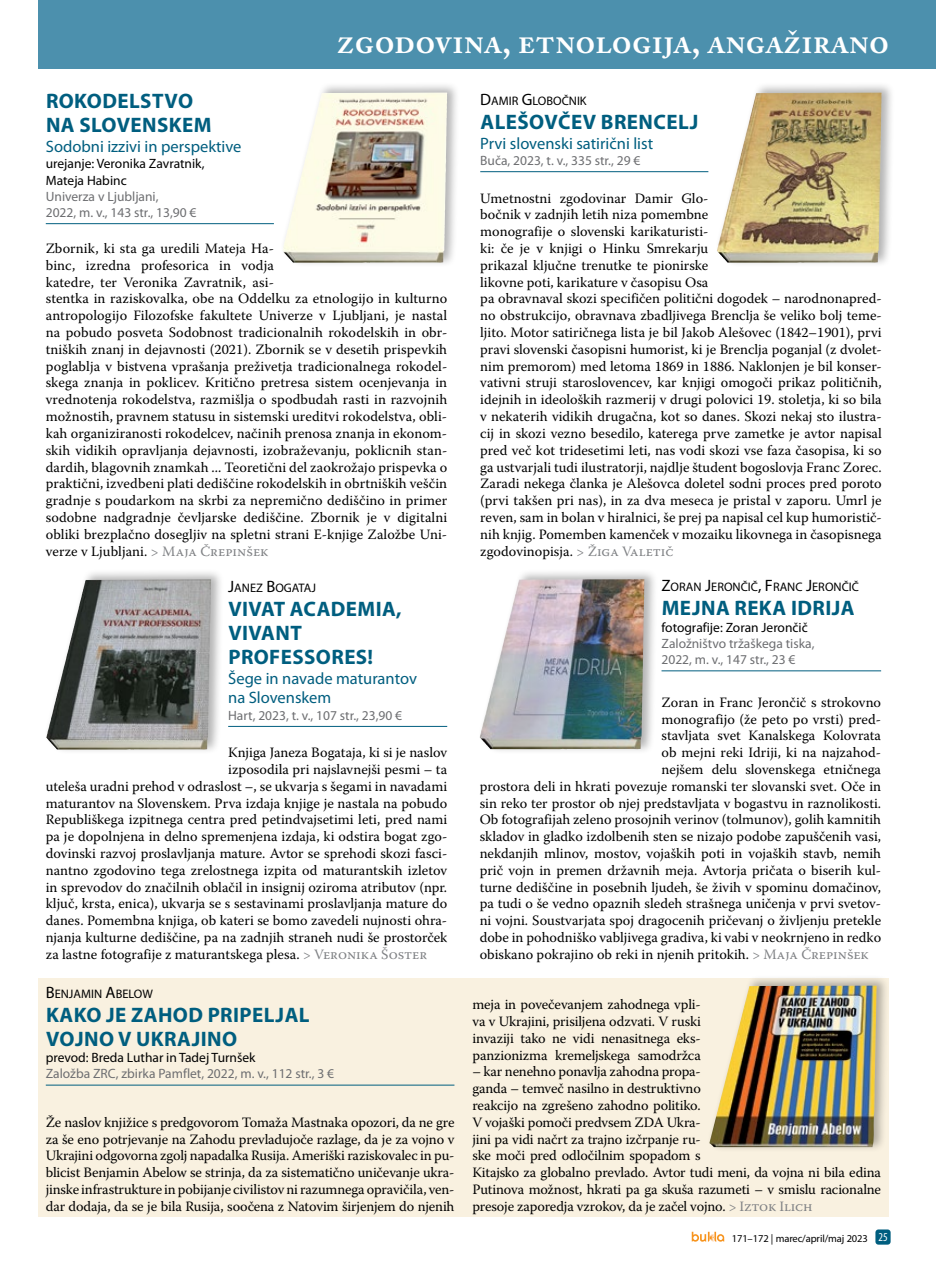
<style>
.page{position:relative;width:936px;height:1263px;background:#fff}
.page>*{position:absolute;margin:0;border:0;box-sizing:border-box;transform-origin:0 0}
.t1{font:600 34.5px "Adobe Caslon Pro";color:#fff}
.t2{font:700 21px/24px "Myriad Pro";letter-spacing:.02em;color:#005e7f}
.t3{font:16.5px/19.8px "Myriad Pro";color:#005e7f}
.t4{font:14.25px/16.8px "Warnock Pro";color:#000}
.t5{font:13.5px/16.2px "Myriad Pro";color:#6d6e71}
.t6{font:13.5px/16.2px "Myriad Pro";color:#000}
.t7{font:12.3px "Myriad Pro";color:#000}
.t8{font:10.5px "Myriad Pro";letter-spacing:-.01em;color:#000}
.s1{font-size:16.5px}
.s2{color:#808285}
.s3{font-stretch:condensed;font-size:12px;color:#fff}
</style>
<div class="page">
<div style="left:875px;top:1229px;width:15px;height:15px;background:#005e7f;border-radius:3px"></div>
<svg style="left:691px;top:1232px;width:33px;height:10px"></svg>
<div style="left:38px;top:978px;width:851px;height:238px;background:#f9f1e0"></div>
<div style="left:38px;top:0;width:897px;height:68px;background:#4c90ad"></div>
<hr style="left:480px;top:171px;width:228px;height:1px;background:#005e7f">
<div style="left:714px;top:82px;width:180px;height:186px;background:#000;opacity:.3"></div>
<img style="left:716px;top:93px;width:163px;height:170px">
<hr style="left:661px;top:670px;width:220px;height:1px;background:#005e7f">
<div style="left:477px;top:568px;width:180px;height:186px;background:#000;opacity:.3"></div>
<img style="left:479px;top:580px;width:163px;height:169px">
<hr style="left:46px;top:223px;width:228px;height:1px;background:#005e7f">
<div style="left:280px;top:82px;width:180px;height:186px;background:#000;opacity:.3"></div>
<img style="left:282px;top:93px;width:162px;height:170px">
<hr style="left:228px;top:726px;width:219px;height:1px;background:#005e7f">
<div style="left:44px;top:568px;width:180px;height:187px;background:#000;opacity:.3"></div>
<img style="left:46px;top:580px;width:163px;height:170px">
<hr style="left:46px;top:1085px;width:408px;height:1px;background:#005e7f">
<div style="left:707px;top:974px;width:183px;height:178px;background:#000;opacity:.3"></div>
<img style="left:709px;top:985px;width:167px;height:162px">
<h1 class="t1" style="left:337px;top:21px;width:553px">zgodovina, etnologija, angažirano</h1>
<p class="t7" style="left:480px;top:93px;width:108px"><span class="s1">D</span>AMI R <span class="s1">G</span>LOBOČNIK</p>
<h2 class="t2" style="left:480px;top:109px;width:219px">ALEŠOVČEV BRENCELJ</h2>
<p class="t3" style="left:480px;top:133px;width:174px">Prvi slovenski satirični list</p>
<p class="t5" style="left:480px;top:152px;width:162px">Buča, 2023, t. v., 335 str., 29 €</p>
<p class="t4" style="left:480px;top:189px;width:403px">Umetnostni zgodovinar Damir Glo-<br>bočnik v zadnjih letih niza pomembne<br>monografije o slovenski karikaturisti-<br>ki: če je v knjigi o Hinku Smrekarju<br>prikazal ključne trenutke te pionirske<br>likovne poti, karikature v časopisu Osa<br>pa obravnaval skozi specifičen politični dogodek – narodnonapred&shy;no obstrukcijo, obravnava zbadljivega Brenclja še veliko bolj teme&shy;ljito. Motor satiričnega lista je bil Jakob Alešovec (1842–1901), prvi pravi slovenski časopisni humorist, ki je Brenclja poganjal (z dvolet&shy;nim premorom) med letoma 1869 in 1886. Naklonjen je bil konser&shy;vativni struji staroslovencev, kar knjigi omogoči prikaz političnih, idejnih in ideoloških razmerij v drugi polovici 19. stoletja, ki so bila v nekaterih vidikih drugačna, kot so danes. Skozi nekaj sto ilustra&shy;cij in skozi vezno besedilo, katerega prve zametke je avtor napisal pred več kot tridesetimi leti, nas vodi skozi vse faza časopisa, ki so ga ustvarjali tudi ilustratorji, najdlje študent bogoslovja Franc Zorec.<br>Zaradi nekega članka je Alešovca doletel sodni proces pred poroto (prvi takšen pri nas), in za dva meseca je pristal v zaporu. Umrl je reven, sam in bolan v hiralnici, še prej pa napisal cel kup humoristič&shy;nih knjig. Pomemben kamenček v mozaiku likovnega in časopisnega zgodovinopisja. <span class="s2">&gt; Žiga Valetič</span></p>
<p class="t7" style="left:661px;top:580px;width:199px"><span class="s1">Z</span>ORAN <span class="s1">J</span>ERONČIČ<span class="s1">, F</span>RANC <span class="s1">J</span>ERONČIČ</p>
<h2 class="t2" style="left:661px;top:596px;width:194px">MEJNA REKA IDRIJA</h2>
<p class="t6" style="left:661px;top:619px;width:148px">fotografije: Zoran Jerončič</p>
<p class="t5" style="left:661px;top:635px;width:154px">Založništvo tržaškega tiska,<br>2022, m. v., 147 str., 23 €</p>
<p class="t4" style="left:661px;top:693px;width:221px">Zoran in Franc Jerončič s strokovno</p>
<p class="t4" style="left:661px;top:710px;width:221px">monografijo (že peto po vrsti) pred-</p>
<p class="t4" style="left:661px;top:727px;width:221px">stavljata svet Kanalskega Kolovrata</p>
<p class="t4" style="left:661px;top:744px;width:221px">ob mejni reki Idriji, ki na najzahod-</p>
<p class="t4" style="left:661px;top:761px;width:221px">nejšem delu slovenskega etničnega</p>
<p class="t4" style="left:479px;top:777px;width:403px">prostora deli in hkrati povezuje romanski ter slovanski svet. Oče in</p>
<p class="t4" style="left:479px;top:794px;width:403px">sin reko ter prostor ob njej predstavljata v bogastvu in raznolikosti.</p>
<p class="t4" style="left:479px;top:811px;width:403px">Ob fotografijah zeleno prosojnih verinov (tolmunov), golih kamnitih</p>
<p class="t4" style="left:479px;top:828px;width:403px">skladov in gladko izdolbenih sten se nizajo podobe zapuščenih vasi,</p>
<p class="t4" style="left:479px;top:845px;width:403px">nekdanjih mlinov, mostov, vojaških poti in vojaških stavb, nemih</p>
<p class="t4" style="left:479px;top:861px;width:403px">prič vojn in premen državnih meja. Avtorja pričata o biserih kul-</p>
<p class="t4" style="left:479px;top:878px;width:403px">turne dediščine in posebnih ljudeh, še živih v spominu domačinov,</p>
<p class="t4" style="left:479px;top:895px;width:403px">pa tudi o še vedno opaznih sledeh strašnega uničenja v prvi svetov-</p>
<p class="t4" style="left:479px;top:912px;width:403px">ni vojni. Soustvarjata spoj dragocenih pričevanj o življenju pretekle</p>
<p class="t4" style="left:479px;top:929px;width:403px">dobe in pohodniško vabljivega gradiva, ki vabi v neokrnjeno in redko</p>
<p class="t4" style="left:479px;top:945px;width:390px">obiskano pokrajino ob reki in njenih pritokih. <span class="s2">&gt; Maja Črepinšek</span></p>
<h2 class="t2" style="left:46px;top:89px;width:167px">ROKODELSTVO<br>NA SLOVENSKEM</h2>
<p class="t3" style="left:46px;top:136px;width:197px">Sodobni izzivi in perspektive</p>
<p class="t6" style="left:46px;top:155px;width:160px">urejanje: Veronika Zavratnik,<br>Mateja Habinc</p>
<p class="t5" style="left:46px;top:188px;width:152px">Univerza v Ljubljani,<br>2022, m. v., 143 str., 13,90 €</p>
<p class="t4" style="left:46px;top:240px;width:403px">Zbornik, ki sta ga uredili Mateja Ha-<br>binc, izredna profesorica in vodja<br>katedre, ter Veronika Zavratnik, asi-<br>stentka in raziskovalka, obe na Oddelku za etnologijo in kulturno antropologijo Filozofske fakultete Univerze v Ljubljani, je nastal na pobudo posveta Sodobnost tradicionalnih rokodelskih in obr&shy;tniških znanj in dejavnosti (2021). Zbornik se v desetih prispevkih poglablja v bistvena vprašanja preživetja tradicionalnega rokodel&shy;skega znanja in poklicev. Kritično pretresa sistem ocenjevanja in vrednotenja rokodelstva, razmišlja o spodbudah rasti in razvojnih možnostih, pravnem statusu in sistemski ureditvi rokodelstva, obli&shy;kah organiziranosti rokodelcev, načinih prenosa znanja in ekonom&shy;skih vidikih opravljanja dejavnosti, izobraževanju, poklicnih stan&shy;dardih, blagovnih znamkah ... Teoretični del zaokrožajo prispevka o praktični, izvedbeni plati dediščine rokodelskih in obrtniških veščin gradnje s poudarkom na skrbi za nepremično dediščino in primer sodobne nadgradnje čevljarske dediščine. Zbornik je v digitalni obliki brezplačno dosegljiv na spletni strani E-knjige Založbe Uni&shy;verze v Ljubljani. <span class="s2">&gt; Maja Črepinšek</span></p>
<p class="t7" style="left:228px;top:580px;width:89px"><span class="s1">J</span>ANEZ <span class="s1">B</span>OGATAJ</p>
<h2 class="t2" style="left:228px;top:596px;width:175px">VIVAT ACADEMIA,<br>VIVANT<br>PROFESSORES!</h2>
<p class="t3" style="left:228px;top:668px;width:190px">Šege in navade maturantov na Slovenskem</p>
<p class="t5" style="left:228px;top:707px;width:175px">Hart, 2023, t. v., 107 str., 23,90 €</p>
<p class="t4" style="left:228px;top:744px;width:221px">Knjiga Janeza Bogataja, ki si je naslov</p>
<p class="t4" style="left:228px;top:761px;width:220px">izposodila pri najslavnejši pesmi – ta</p>
<p class="t4" style="left:46px;top:777px;width:403px">uteleša uradni prehod v odraslost –, se ukvarja s šegami in navadami</p>
<p class="t4" style="left:46px;top:794px;width:403px">maturantov na Slovenskem. Prva izdaja knjige je nastala na pobudo</p>
<p class="t4" style="left:46px;top:811px;width:403px">Republiškega izpitnega centra pred petindvajsetimi leti, pred nami</p>
<p class="t4" style="left:46px;top:828px;width:403px">pa je dopolnjena in delno spremenjena izdaja, ki odstira bogat zgo-</p>
<p class="t4" style="left:46px;top:845px;width:403px">dovinski razvoj proslavljanja mature. Avtor se sprehodi skozi fasci-</p>
<p class="t4" style="left:46px;top:861px;width:403px">nantno zgodovino tega zrelostnega izpita od maturantskih izletov</p>
<p class="t4" style="left:46px;top:878px;width:403px">in sprevodov do značilnih oblačil in insignij oziroma atributov (npr.</p>
<p class="t4" style="left:46px;top:895px;width:403px">ključ, krsta, enica), ukvarja se s sestavinami proslavljanja mature do</p>
<p class="t4" style="left:46px;top:912px;width:403px">danes. Pomembna knjiga, ob kateri se bomo zavedeli nujnosti ohra-</p>
<p class="t4" style="left:46px;top:929px;width:403px">njanja kulturne dediščine, pa na zadnjih straneh nudi še prostorček</p>
<p class="t4" style="left:46px;top:945px;width:383px">za lastne fotografije z maturantskega plesa. <span class="s2">&gt; Veronika Šoster</span></p>
<p class="t7" style="left:46px;top:986px;width:108px"><span class="s1">B</span>ENJAMI N <span class="s1">A</span>BELOW</p>
<h2 class="t2" style="left:46px;top:1002px;width:265px">KAKO JE ZAHOD PRIPELJAL<br>VOJNO V UKRAJINO</h2>
<p class="t6" style="left:46px;top:1049px;width:211px">prevod: Breda Luthar in Tadej Turnšek</p>
<p class="t5" style="left:46px;top:1065px;width:290px">Založba ZRC, zbirka Pamflet, 2022, m. v., 112 str., 3 €</p>
<p class="t4" style="left:46px;top:1113px;width:410px;text-align:justify">Že naslov knjižice s predgovorom Tomaža Mastnaka opozori, da ne gre za še eno potrjevanje na Zahodu prevladujoče razlage, da je za vojno v Ukrajini odgovorna zgolj napadalka Rusija. Ameriški raziskovalec in pu&shy;blicist Benjamin Abelow se strinja, da za sistematično uničevanje ukra&shy;jinske infrastrukture in pobijanje civilistov ni razumnega opravičila, ven&shy;dar dodaja, da se je bila Rusija, soočena z Natovim širjenjem do njenih</p>
<p class="t4" style="left:472px;top:996px;width:230px;text-align:justify">meja in povečevanjem zahodnega vpli&shy;va v Ukrajini, prisiljena odzvati. V ruski invaziji tako ne vidi nenasitnega eks&shy;panzionizma kremeljskega samodržca</p>
<p class="t4" style="left:472px;top:1063px;width:410px">– kar nenehno ponavlja zahodna propa-<br>ganda – temveč nasilno in destruktivno<br>reakcijo na zgrešeno zahodno politiko.<br>V vojaški pomoči predvsem ZDA Ukra-<br>jini pa vidi načrt za trajno izčrpanje ru-<br>ske moči pred odločilnim spopadom s<br>Kitajsko za globalno prevlado. Avtor tudi meni, da vojna ni bila edina Putinova možnost, hkrati pa ga skuša razumeti – v smislu racionalne presoje zaporedja vzrokov, da je začel vojno. <span class="s2">&gt; Iztok Ilich</span></p>
<p class="t8" style="left:731px;top:1232px;width:157px">171–172 | marec/april/maj 2023 <span class="s3">25</span></p>
</div>
